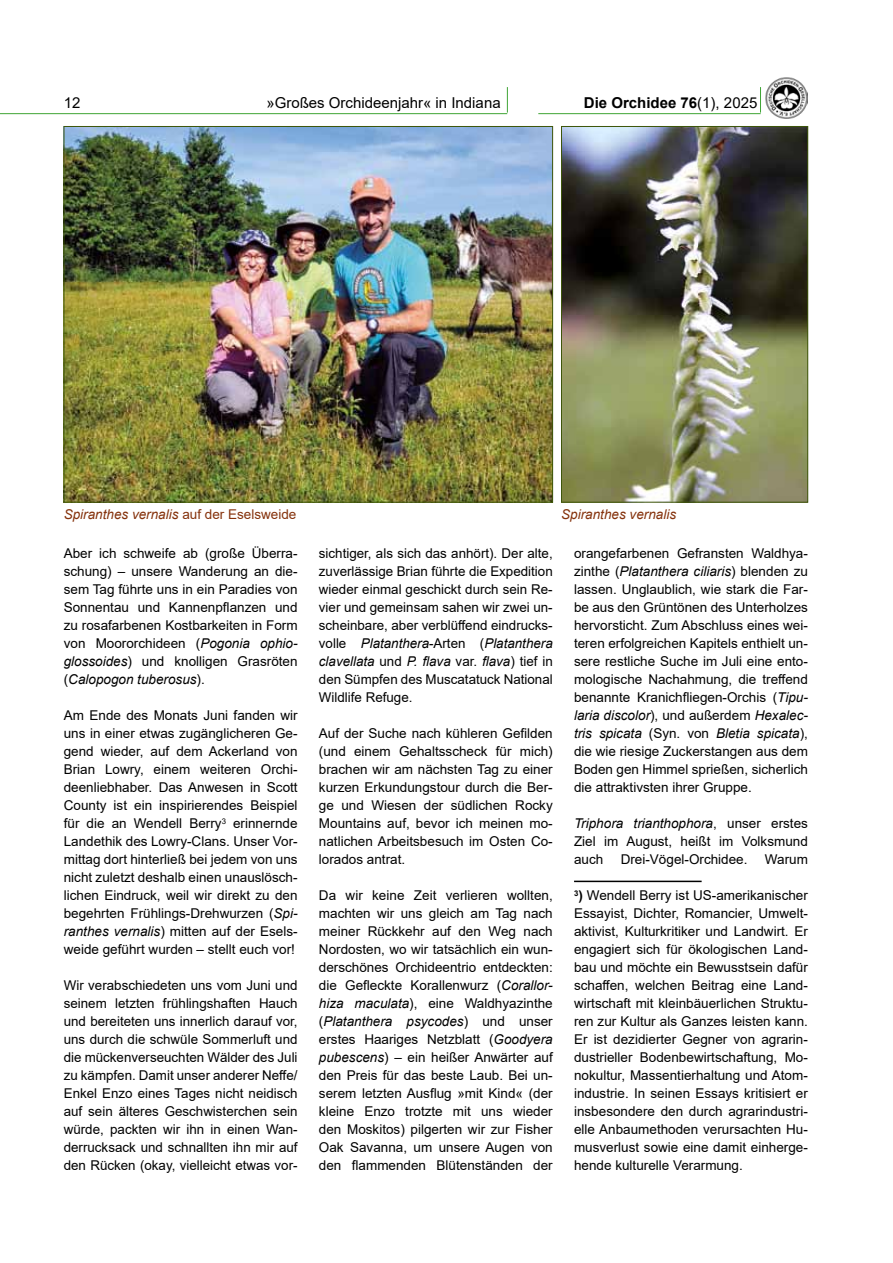
<style>
.page{position:relative;width:893px;height:1263px;background:#fff}
.page>*{position:absolute;margin:0;border:0;box-sizing:border-box;transform-origin:0 0}
.t1{font:15px "Arial";color:#000}
.t2{font:700 15px "Arial";color:#000}
.t3{font:13.5px/18px "Arial";color:#000;text-align:justify}
.t4{font:italic 13.5px "Arial";color:#85320c}
.s1{font-weight:400}
.s2{font-style:normal}
.s3{font-style:italic}
.s4{font-weight:700}
</style>
<div class="page">
<img style="left:765px;top:77px;width:43px;height:42px">
<hr style="left:0;top:113px;width:507px;height:1px;background:#3fa535">
<svg style="left:507px;top:87px;width:1px;height:26px"></svg>
<hr style="left:538px;top:113px;width:223px;height:1px;background:#3fa535">
<svg style="left:760px;top:87px;width:1px;height:26px"></svg>
<img style="left:66px;top:128px;width:485px;height:372px">
<hr style="left:574px;top:881px;width:128px;height:1px;background:#000">
<img style="left:563px;top:128px;width:243px;height:372px">
<div style="left:561px;top:126px;width:247px;height:376px;border:1px solid #3e560a"></div>
<p class="t1" style="left:64px;top:92px;width:18px">12</p>
<p class="t1" style="left:266px;top:93px;width:236px">»Großes Orchideenjahr« in Indiana</p>
<p class="t2" style="left:584px;top:92px;width:175px">Die Orchidee 76<span class="s1">(1), 2025</span></p>
<p class="t4" style="left:64px;top:505px;width:234px">Spiranthes vernalis <span class="s2">auf der Eselsweide</span></p>
<p class="t3" style="left:64px;top:544px;width:235px">Aber ich schweife ab (große Überra&shy;schung) – unsere Wanderung an die&shy;sem Tag führte uns in ein Paradies von Sonnentau und Kannenpflanzen und zu rosafarbenen Kostbarkeiten in Form von Moororchideen (<span class="s3">Pogonia ophio&shy;glossoides</span>) und knolligen Grasröten (<span class="s3">Calopogon tuberosus</span>).</p>
<p class="t3" style="left:64px;top:706px;width:235px">Am Ende des Monats Juni fanden wir uns in einer etwas zugänglicheren Ge&shy;gend wieder, auf dem Ackerland von Brian Lowry, einem weiteren Orchi&shy;deenliebhaber. Das Anwesen in Scott County ist ein inspirierendes Beispiel für die an Wendell Berry<sup>3</sup> erinnernde Landethik des Lowry-Clans. Unser Vor&shy;mittag dort hinterließ bei jedem von uns nicht zuletzt deshalb einen unauslösch&shy;lichen Eindruck, weil wir direkt zu den begehrten Frühlings-Drehwurzen (<span class="s3">Spi&shy;ranthes vernalis</span>) mitten auf der Esels&shy;weide geführt wurden – stellt euch vor!</p>
<p class="t3" style="left:64px;top:976px;width:235px">Wir verabschiedeten uns vom Juni und seinem letzten frühlingshaften Hauch und bereiteten uns innerlich darauf vor, uns durch die schwüle Sommerluft und die mückenverseuchten Wälder des Juli zu kämpfen. Damit unser anderer Neffe/ Enkel Enzo eines Tages nicht neidisch auf sein älteres Geschwisterchen sein würde, packten wir ihn in einen Wan&shy;derrucksack und schnallten ihn mir auf den Rücken (okay, vielleicht etwas vor-</p>
<p class="t4" style="left:561px;top:505px;width:116px">Spiranthes vernalis</p>
<p class="t3" style="left:574px;top:544px;width:235px">orangefarbenen Gefransten Waldhya&shy;zinthe (<span class="s3">Platanthera ciliaris</span>) blenden zu lassen. Unglaublich, wie stark die Far&shy;be aus den Grüntönen des Unterholzes hervorsticht. Zum Abschluss eines wei&shy;teren erfolgreichen Kapitels enthielt un&shy;sere restliche Suche im Juli eine ento&shy;mologische Nachahmung, die treffend benannte Kranichfliegen-Orchis (<span class="s3">Tipu&shy;laria discolor</span>), und außerdem <span class="s3">Hexalec&shy;tris spicata</span> (Syn. von <span class="s3">Bletia spicata</span>), die wie riesige Zuckerstangen aus dem Boden gen Himmel sprießen, sicherlich die attraktivsten ihrer Gruppe.</p>
<p class="t3" style="left:574px;top:814px;width:235px"><span class="s3">Triphora trianthophora</span>, unser erstes Ziel im August, heißt im Volksmund auch</p>
<p class="t3" style="left:319px;top:544px;width:235px">sichtiger, als sich das anhört). Der alte, zuverlässige Brian führte die Expedition wieder einmal geschickt durch sein Re&shy;vier und gemeinsam sahen wir zwei un&shy;scheinbare, aber verblüffend eindrucks&shy;volle <span class="s3">Platanthera</span>-Arten (<span class="s3">Platanthera clavellata</span> und <span class="s3">P. flava</span> var. <span class="s3">flava</span>) tief in den Sümpfen des Muscatatuck National Wildlife Refuge.</p>
<p class="t3" style="left:319px;top:724px;width:235px">Auf der Suche nach kühleren Gefilden (und einem Gehaltsscheck für mich) brachen wir am nächsten Tag zu einer kurzen Erkundungstour durch die Ber&shy;ge und Wiesen der südlichen Rocky Mountains auf, bevor ich meinen mo&shy;natlichen Arbeitsbesuch im Osten Co&shy;lorados antrat.</p>
<p class="t3" style="left:319px;top:886px;width:235px">Da wir keine Zeit verlieren wollten, machten wir uns gleich am Tag nach meiner Rückkehr auf den Weg nach Nordosten, wo wir tatsächlich ein wun&shy;derschönes Orchideentrio entdeckten: die Gefleckte Korallenwurz (<span class="s3">Corallor&shy;hiza maculata</span>), eine Waldhyazinthe (<span class="s3">Platanthera psycodes</span>) und unser erstes Haariges Netzblatt (<span class="s3">Goodyera pubescens</span>) – ein heißer Anwärter auf den Preis für das beste Laub. Bei un&shy;serem letzten Ausflug »mit Kind« (der kleine Enzo trotzte mit uns wieder den Moskitos) pilgerten wir zur Fisher Oak Savanna, um unsere Augen von den flammenden Blütenständen der</p>
<p class="t3" style="left:574px;top:886px;width:235px"><sup>3</sup><span class="s4">)</span> Wendell Berry ist US-amerikanischer Essayist, Dichter, Romancier, Umwelt&shy;aktivist, Kulturkritiker und Landwirt. Er engagiert sich für ökologischen Land&shy;bau und möchte ein Bewusstsein dafür schaffen, welchen Beitrag eine Land&shy;wirtschaft mit kleinbäuerlichen Struktu&shy;ren zur Kultur als Ganzes leisten kann.<br>Er ist dezidierter Gegner von agrarin&shy;dustrieller Bodenbewirtschaftung, Mo&shy;nokultur, Massentierhaltung und Atom&shy;industrie. In seinen Essays kritisiert er insbesondere den durch agrarindustri&shy;elle Anbaumethoden verursachten Hu&shy;musverlust sowie eine damit einherge&shy;hende kulturelle Verarmung.</p>
<p class="t3" style="left:621px;top:850px;width:128px">Drei-Vögel-Orchidee.</p>
<p class="t3" style="left:765px;top:850px;width:44px">Warum</p>
</div>
